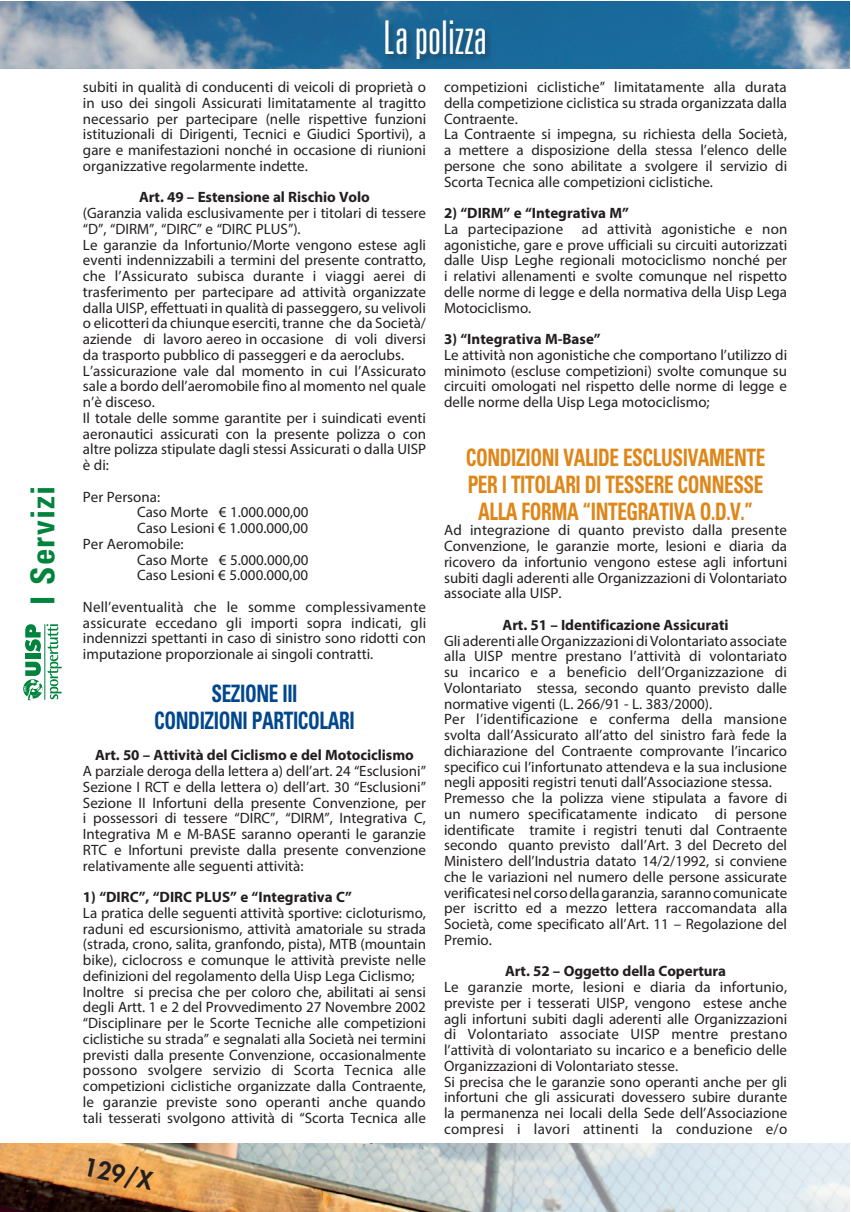
<style>
.page{position:relative;width:851px;height:1212px;background:#fff}
.page>*{position:absolute;margin:0;border:0;box-sizing:border-box;transform-origin:0 0}
.t1{font:300 ultra-condensed 46.5px "Univers LT Std";color:#fff}
.t2{font:700 condensed 33px "Univers LT Std";letter-spacing:.04em;color:#00843d}
.t3{font:700 condensed 24px/27px "Univers LT Std";letter-spacing:-.02em;color:#df8619;text-align:center;scale:.8 1}
.t4{font:700 condensed 24px/27px "Univers LT Std";letter-spacing:-.02em;color:#01478d;text-align:center;scale:.8 1}
.t5{font:800 24px "Futura Std";color:#231f20}
.t6{font:15px/15.8px "Myriad Pro";color:#231f20;text-align:justify}
.t7{font:700 15px "Myriad Pro";letter-spacing:-.005em;color:#231f20}
</style>
<div class="page">
<img style="left:0;top:1px;width:849px;height:67px">
<img style="left:0;top:1144px;width:849px;height:68px">
<div style="left:384px;top:20px;width:108px;height:47px;background:#231f20;opacity:.4"></div>
<svg style="left:24px;top:624px;width:38px;height:77px"></svg>
<h2 class="t2" style="left:22px;top:605px;width:121px;rotate:-90deg">I Servizi</h2>
<h1 class="t1" style="left:383px;top:14px;width:105px">La polizza</h1>
<p class="t6" style="left:83px;top:79px;width:345px">subiti in qualità di conducenti di veicoli di proprietà o in uso dei singoli Assicurati limitatamente al tragitto necessario per partecipare (nelle rispettive funzioni istituzionali di Dirigenti, Tecnici e Giudici Sportivi), a gare e manifestazioni nonché in occasione di riunioni organizzative regolarmente indette.</p>
<p class="t7" style="left:139px;top:187px;width:232px">Art. 49 – Estensione al Rischio Volo</p>
<p class="t6" style="left:83px;top:205px;width:344px;text-align:left">(Garanzia valida esclusivamente per i titolari di tessere “D”, “DIRM”, “DIRC” e “DIRC PLUS”).<br>Le garanzie da Infortunio/Morte vengono estese agli eventi indennizzabili a termini del presente contratto, che l’Assicurato subisca durante i viaggi aerei di trasferimento per partecipare ad attività organizzate dalla UISP, effettuati in qualità di passeggero, su velivoli o elicotteri da chiunque eserciti, tranne che da Società/ aziende di lavoro aereo in occasione di voli diversi da trasporto pubblico di passeggeri e da aeroclubs.<br>L’assicurazione vale dal momento in cui l’Assicurato sale a bordo dell’aeromobile fino al momento nel quale n’è disceso.<br>Il totale delle somme garantite per i suindicati eventi aeronautici assicurati con la presente polizza o con altre polizza stipulate dagli stessi Assicurati o dalla UISP è di:</p>
<p class="t6" style="left:83px;top:488px;width:79px">Per Persona:</p>
<p class="t6" style="left:137px;top:504px;width:173px">Caso Morte € 1.000.000,00</p>
<p class="t6" style="left:137px;top:520px;width:172px">Caso Lesioni € 1.000.000,00</p>
<p class="t6" style="left:83px;top:536px;width:102px">Per Aeromobile:</p>
<p class="t6" style="left:137px;top:551px;width:173px">Caso Morte € 5.000.000,00</p>
<p class="t6" style="left:137px;top:567px;width:172px">Caso Lesioni € 5.000.000,00</p>
<p class="t6" style="left:83px;top:599px;width:345px">Nell’eventualità che le somme complessivamente assicurate eccedano gli importi sopra indicati, gli indennizzi spettanti in caso di sinistro sono ridotti con imputazione proporzionale ai singoli contratti.</p>
<h3 class="t4" style="left:154px;top:680px;width:252px">SEZIONE III<br>CONDIZIONI PARTICOLARI</h3>
<p class="t7" style="left:95px;top:745px;width:320px">Art. 50 – Attività del Ciclismo e del Motociclismo</p>
<p class="t6" style="left:83px;top:763px;width:344px">A parziale deroga della lettera a) dell’art. 24 “Esclusioni” Sezione I RCT e della lettera o) dell’art. 30 “Esclusioni” Sezione II Infortuni della presente Convenzione, per i possessori di tessere “DIRC”, “DIRM”, Integrativa C, Integrativa M e M-BASE saranno operanti le garanzie RTC e Infortuni previste dalla presente convenzione relativamente alle seguenti attività:</p>
<p class="t7" style="left:83px;top:887px;width:270px">1) “DIRC”, “DIRC PLUS” e “Integrativa C”</p>
<p class="t6" style="left:83px;top:905px;width:344px;text-align:left">La pratica delle seguenti attività sportive: cicloturismo, raduni ed escursionismo, attività amatoriale su strada (strada, crono, salita, granfondo, pista), MTB (mountain bike), ciclocross e comunque le attività previste nelle definizioni del regolamento della Uisp Lega Ciclismo; Inoltre si precisa che per coloro che, abilitati ai sensi degli Artt. 1 e 2 del Provvedimento 27 Novembre 2002 “Disciplinare per le Scorte Tecniche alle competizioni ciclistiche su strada” e segnalati alla Società nei termini previsti dalla presente Convenzione, occasionalmente possono svolgere servizio di Scorta Tecnica alle competizioni ciclistiche organizzate dalla Contraente, le garanzie previste sono operanti anche quando tali tesserati svolgono attività di “Scorta Tecnica alle</p>
<h3 class="t5" style="left:87px;top:1152px;width:71px;rotate:12deg">129/X</h3>
<p class="t6" style="left:444px;top:79px;width:344px;text-align:left">competizioni ciclistiche” limitatamente alla durata della competizione ciclistica su strada organizzata dalla Contraente.<br>La Contraente si impegna, su richiesta della Società, a mettere a disposizione della stessa l’elenco delle persone che sono abilitate a svolgere il servizio di Scorta Tecnica alle competizioni ciclistiche.</p>
<p class="t7" style="left:444px;top:203px;width:186px">2) “DIRM” e “Integrativa M”</p>
<p class="t6" style="left:444px;top:221px;width:345px">La partecipazione ad attività agonistiche e non agonistiche, gare e prove ufficiali su circuiti autorizzati dalle Uisp Leghe regionali motociclismo nonché per i relativi allenamenti e svolte comunque nel rispetto delle norme di legge e della normativa della Uisp Lega Motociclismo.</p>
<p class="t7" style="left:444px;top:329px;width:158px">3) “Integrativa M-Base”</p>
<p class="t6" style="left:444px;top:347px;width:344px">Le attività non agonistiche che comportano l’utilizzo di minimoto (escluse competizioni) svolte comunque su circuiti omologati nel rispetto delle norme di legge e delle norme della Uisp Lega motociclismo;</p>
<h3 class="t3" style="left:465px;top:443px;width:376px">CONDIZIONI VALIDE ESCLUSIVAMENTE<br>PER l TITOLARI DI TESSERE CONNESSE<br>ALLA FORMA “INTEGRATIVA O.D.V.”</h3>
<p class="t6" style="left:444px;top:522px;width:344px">Ad integrazione di quanto previsto dalla presente Convenzione, le garanzie morte, lesioni e diaria da ricovero da infortunio vengono estese agli infortuni subiti dagli aderenti alle Organizzazioni di Volontariato associate alla UISP.</p>
<p class="t7" style="left:502px;top:615px;width:227px">Art. 51 – Identificazione Assicurati</p>
<p class="t6" style="left:444px;top:632px;width:345px;text-align:left">Gli aderenti alle Organizzazioni di Volontariato associate alla UISP mentre prestano l’attività di volontariato su incarico e a beneficio dell’Organizzazione di Volontariato stessa, secondo quanto previsto dalle normative vigenti (L. 266/91 - L. 383/2000).<br>Per l’identificazione e conferma della mansione svolta dall’Assicurato all’atto del sinistro farà fede la dichiarazione del Contraente comprovante l’incarico specifico cui l’infortunato attendeva e la sua inclusione negli appositi registri tenuti dall’Associazione stessa.<br>Premesso che la polizza viene stipulata a favore di un numero specificatamente indicato di persone identificate tramite i registri tenuti dal Contraente secondo quanto previsto dall’Art. 3 del Decreto del Ministero dell’Industria datato 14/2/1992, si conviene che le variazioni nel numero delle persone assicurate verificatesi nel corso della garanzia, saranno comunicate per iscritto ed a mezzo lettera raccomandata alla Società, come specificato all’Art. 11 – Regolazione del Premio.</p>
<p class="t7" style="left:505px;top:961px;width:222px">Art. 52 – Oggetto della Copertura</p>
<p class="t6" style="left:444px;top:979px;width:345px;text-align:left">Le garanzie morte, lesioni e diaria da infortunio, previste per i tesserati UISP, vengono estese anche agli infortuni subiti dagli aderenti alle Organizzazioni di Volontariato associate UISP mentre prestano l’attività di volontariato su incarico e a beneficio delle Organizzazioni di Volontariato stesse.<br>Si precisa che le garanzie sono operanti anche per gli infortuni che gli assicurati dovessero subire durante la permanenza nei locali della Sede dell’Associazione compresi i lavori attinenti la conduzione e/o</p>
</div>
